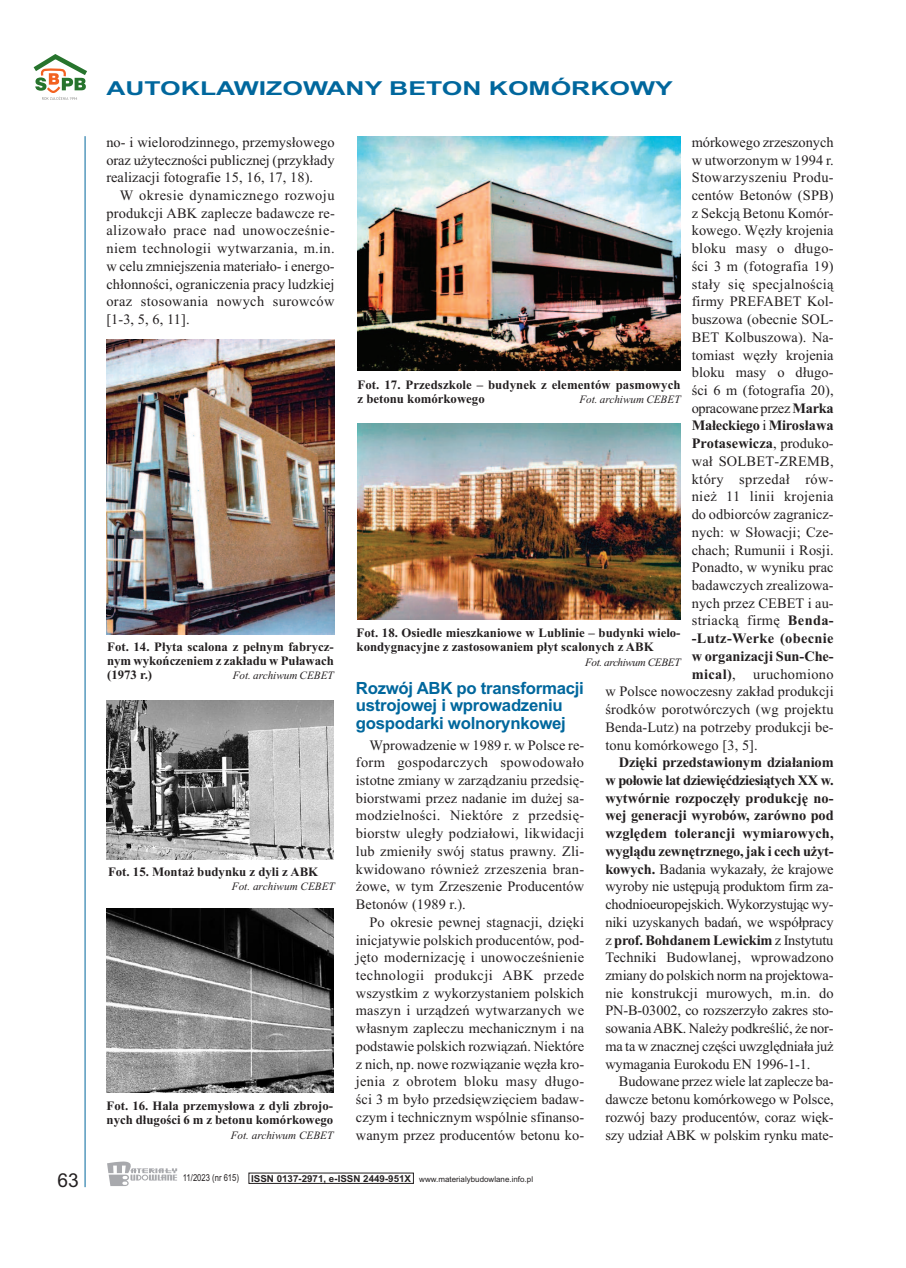
<style>
.page{position:relative;width:906px;height:1268px;background:#fff}
.page>*{position:absolute;margin:0;border:0;box-sizing:border-box;transform-origin:0 0}
.t1{font:700 19.2px "Arial";color:#00679d;scale:1.38 1}
.t2{font:19.2px "Arial";color:#231f20}
.t3{font:700 16.8px/17.7px "Arial";letter-spacing:-.015em;color:#00679d}
.t4{font:14.4px/17.7px "Times New Roman";letter-spacing:.005em;color:#231f20;text-align:justify}
.t5{font:14.4px "Times New Roman";letter-spacing:.025em;color:#231f20}
.t6{font:700 14.4px "Times New Roman";letter-spacing:-.005em;color:#231f20}
.t7{font:14.4px "Times New Roman";letter-spacing:-.02em;color:#231f20}
.t8{font:700 14.4px "Times New Roman";letter-spacing:.025em;color:#231f20}
.t9{font:700 12.75px/14.4px "Times New Roman";color:#231f20}
.t10{font:italic 11.25px "Times New Roman";color:#231f20}
.t11{font:italic 11.25px "Times New Roman";letter-spacing:-.035em;color:#231f20}
.t12{font:9.6px "Arial";color:#231f20;scale:.8 1}
.t13{font:7.95px "Arial";color:#231f20}
.s1{font-weight:700}
.s2{font-weight:400}
.s3{font-weight:700;font-size:9.6px}
</style>
<div class="page">
<hr style="left:85px;top:136px;width:1px;height:1050px;background:#00679d">
<svg style="left:107px;top:1161px;width:70px;height:24px"></svg>
<svg style="left:33px;top:54px;width:54px;height:46px"></svg>
<img style="left:106px;top:340px;width:229px;height:294px">
<img style="left:106px;top:908px;width:228px;height:183px">
<img style="left:357px;top:136px;width:323px;height:235px">
<img style="left:106px;top:700px;width:227px;height:159px">
<img style="left:358px;top:423px;width:322px;height:196px">
<h1 class="t1" style="left:106px;top:77px;width:412px">AUTOKLAWIZOWANY BETON KOMÓRKOWY</h1>
<p class="t4" style="left:106px;top:133px;width:230px">no- i wielorodzinnego, przemysłowego oraz użyteczności publicznej (przykłady realizacji fotografie 15, 16, 17, 18).</p>
<p class="t4" style="left:106px;top:186px;width:230px;text-indent:14px">W okresie dynamicznego rozwoju produkcji ABK zaplecze badawcze re&shy;alizowało prace nad unowocześnie&shy;niem technologii wytwarzania, m.in. w celu zmniejszenia materiało- i energo&shy;chłonności, ograniczenia pracy ludzkiej oraz stosowania nowych surowców [1-3, 5, 6, 11].</p>
<p class="t9" style="left:107px;top:639px;width:228px;text-align:justify">Fot. 14. Płyta scalona z pełnym fabrycz&shy;nym wykończeniem z zakładu w Puławach (1973 r.)</p>
<p class="t10" style="left:233px;top:669px;width:103px">Fot. archiwum CEBET</p>
<p class="t9" style="left:108px;top:864px;width:212px">Fot. 15. Montaż budynku z dyli z ABK</p>
<p class="t10" style="left:232px;top:879px;width:104px">Fot. archiwum CEBET</p>
<p class="t9" style="left:107px;top:1098px;width:228px">Fot. 16. Hala przemysłowa z dyli zbrojo&shy;nych długości 6 m z betonu komórkowego</p>
<p class="t10" style="left:231px;top:1128px;width:104px">Fot. archiwum CEBET</p>
<p class="t4" style="left:692px;top:133px;width:143px">mórkowego zrzeszonych</p>
<p class="t4" style="left:692px;top:151px;width:143px">w utworzonym w 1994 r.</p>
<p class="t5" style="left:692px;top:169px;width:143px">Stowarzyszeniu Produ-</p>
<p class="t4" style="left:692px;top:186px;width:143px">centów Betonów (SPB)</p>
<p class="t4" style="left:692px;top:204px;width:143px">z Sekcją Betonu Komór-</p>
<p class="t4" style="left:692px;top:221px;width:143px">kowego. Węzły krojenia</p>
<p class="t5" style="left:692px;top:240px;width:143px">bloku masy o długo-</p>
<p class="t4" style="left:692px;top:257px;width:143px">ści 3 m (fotografia 19)</p>
<p class="t5" style="left:692px;top:275px;width:143px">stały się specjalnością</p>
<p class="t4" style="left:692px;top:292px;width:143px">firmy PREFABET Kol-</p>
<p class="t4" style="left:692px;top:310px;width:143px">buszowa (obecnie SOL-</p>
<p class="t4" style="left:692px;top:328px;width:143px">BET Kolbuszowa). Na-</p>
<p class="t4" style="left:692px;top:345px;width:143px">tomiast węzły krojenia</p>
<p class="t4" style="left:692px;top:363px;width:143px">bloku masy o długo-</p>
<p class="t4" style="left:692px;top:381px;width:143px">ści 6 m (fotografia 20),</p>
<p class="t7" style="left:692px;top:399px;width:143px">opracowane przez <span class="s1">Marka</span></p>
<p class="t6" style="left:692px;top:417px;width:143px">Małeckiego <span class="s2">i</span> Mirosława</p>
<p class="t6" style="left:692px;top:434px;width:143px">Protasewicza<span class="s2">, produko-</span></p>
<p class="t4" style="left:692px;top:452px;width:143px">wał SOLBET-ZREMB,</p>
<p class="t5" style="left:692px;top:470px;width:143px">który sprzedał rów-</p>
<p class="t5" style="left:692px;top:488px;width:143px">nież 11 linii krojenia</p>
<p class="t4" style="left:692px;top:505px;width:143px">do odbiorców zagranicz-</p>
<p class="t4" style="left:692px;top:523px;width:143px">nych: w Słowacji; Cze-</p>
<p class="t4" style="left:692px;top:540px;width:143px">chach; Rumunii i Rosji.</p>
<p class="t4" style="left:692px;top:558px;width:143px">Ponadto, w wyniku prac</p>
<p class="t4" style="left:692px;top:576px;width:143px">badawczych zrealizowa-</p>
<p class="t4" style="left:692px;top:593px;width:143px">nych przez CEBET i au-</p>
<p class="t5" style="left:692px;top:612px;width:143px">striacką firmę <span class="s1">Benda-</span></p>
<p class="t8" style="left:691px;top:629px;width:143px">-Lutz-Werke (obecnie</p>
<p class="t6" style="left:691px;top:647px;width:143px">w organizacji Sun-Che-</p>
<p class="t5" style="left:691px;top:665px;width:143px"><span class="s1">mical)</span>, uruchomiono</p>
<p class="t4" style="left:605px;top:682px;width:230px">w Polsce nowoczesny zakład produkcji</p>
<p class="t4" style="left:605px;top:700px;width:230px">środków porotwórczych (wg projektu</p>
<p class="t4" style="left:605px;top:717px;width:230px">Benda-Lutz) na potrzeby produkcji be-</p>
<p class="t4" style="left:605px;top:735px;width:154px">tonu komórkowego [3, 5].</p>
<p class="t4" style="left:605px;top:753px;width:230px;text-indent:14px"><span class="s1">Dzięki przedstawionym działaniom w połowie lat dziewięćdziesiątych XX w. wytwórnie rozpoczęły produkcję no&shy;wej generacji wyrobów, zarówno pod względem tolerancji wymiarowych, wyglądu zewnętrznego, jak i cech użyt&shy;kowych.</span> Badania wykazały, że krajowe wyroby nie ustępują produktom firm za&shy;chodnioeuropejskich. Wykorzystując wy&shy;niki uzyskanych badań, we współpracy z <span class="s1">prof. Bohdanem Lewickim</span> z Instytutu Techniki Budowlanej, wprowadzono zmiany do polskich norm na projektowa&shy;nie konstrukcji murowych, m.in. do PN-B-03002, co rozszerzyło zakres sto&shy;sowaniaABK. Należy podkreślić, że nor&shy;ma ta w znacznej części uwzględniała już wymagania Eurokodu EN 1996-1-1.</p>
<p class="t4" style="left:605px;top:1072px;width:230px;text-indent:14px">Budowane przez wiele lat zaplecze ba&shy;dawcze betonu komórkowego w Polsce, rozwój bazy producentów, coraz więk&shy;szy udział ABK w polskim rynku mate-</p>
<p class="t9" style="left:357px;top:377px;width:324px">Fot. 17. Przedszkole – budynek z elementów pasmowych z betonu komórkowego</p>
<p class="t10" style="left:579px;top:393px;width:103px">Fot. archiwum CEBET</p>
<p class="t9" style="left:356px;top:625px;width:325px">Fot. 18. Osiedle mieszkaniowe w Lublinie – budynki wielo&shy;kondygnacyjne z zastosowaniem płyt scalonych z ABK</p>
<p class="t11" style="left:585px;top:655px;width:97px">Fot. archiwum CEBET</p>
<p class="t3" style="left:356px;top:678px;width:229px">Rozwój ABK po transformacji ustrojowej i wprowadzeniu gospodarki wolnorynkowej</p>
<p class="t4" style="left:356px;top:735px;width:230px;text-indent:14px">Wprowadzenie w 1989 r. w Polsce re&shy;form gospodarczych spowodowało istotne zmiany w zarządzaniu przedsię&shy;biorstwami przez nadanie im dużej sa&shy;modzielności. Niektóre z przedsię&shy;biorstw uległy podziałowi, likwidacji lub zmieniły swój status prawny. Zli&shy;kwidowano również zrzeszenia bran&shy;żowe, w tym Zrzeszenie Producentów Betonów (1989 r.).</p>
<p class="t4" style="left:356px;top:912px;width:230px;text-indent:14px">Po okresie pewnej stagnacji, dzięki inicjatywie polskich producentów, pod&shy;jęto modernizację i unowocześnienie technologii produkcji ABK przede wszystkim z wykorzystaniem polskich maszyn i urządzeń wytwarzanych we własnym zapleczu mechanicznym i na podstawie polskich rozwiązań. Niektóre z nich, np. nowe rozwiązanie węzła kro&shy;jenia z obrotem bloku masy długo&shy;ści 3 m było przedsięwzięciem badaw&shy;czym i technicznym wspólnie sfinanso&shy;wanym przez producentów betonu ko-</p>
<h1 class="t2" style="left:57px;top:1168px;width:23px">63</h1>
<p class="t12" style="left:183px;top:1171px;width:72px">11/2023 (nr 615)</p>
<p class="t13" style="left:251px;top:1174px;width:283px"><span class="s3">ISSN 0137-2971, e-ISSN 2449-951X</span> www.materialybudowlane.info.pl</p>
</div>
